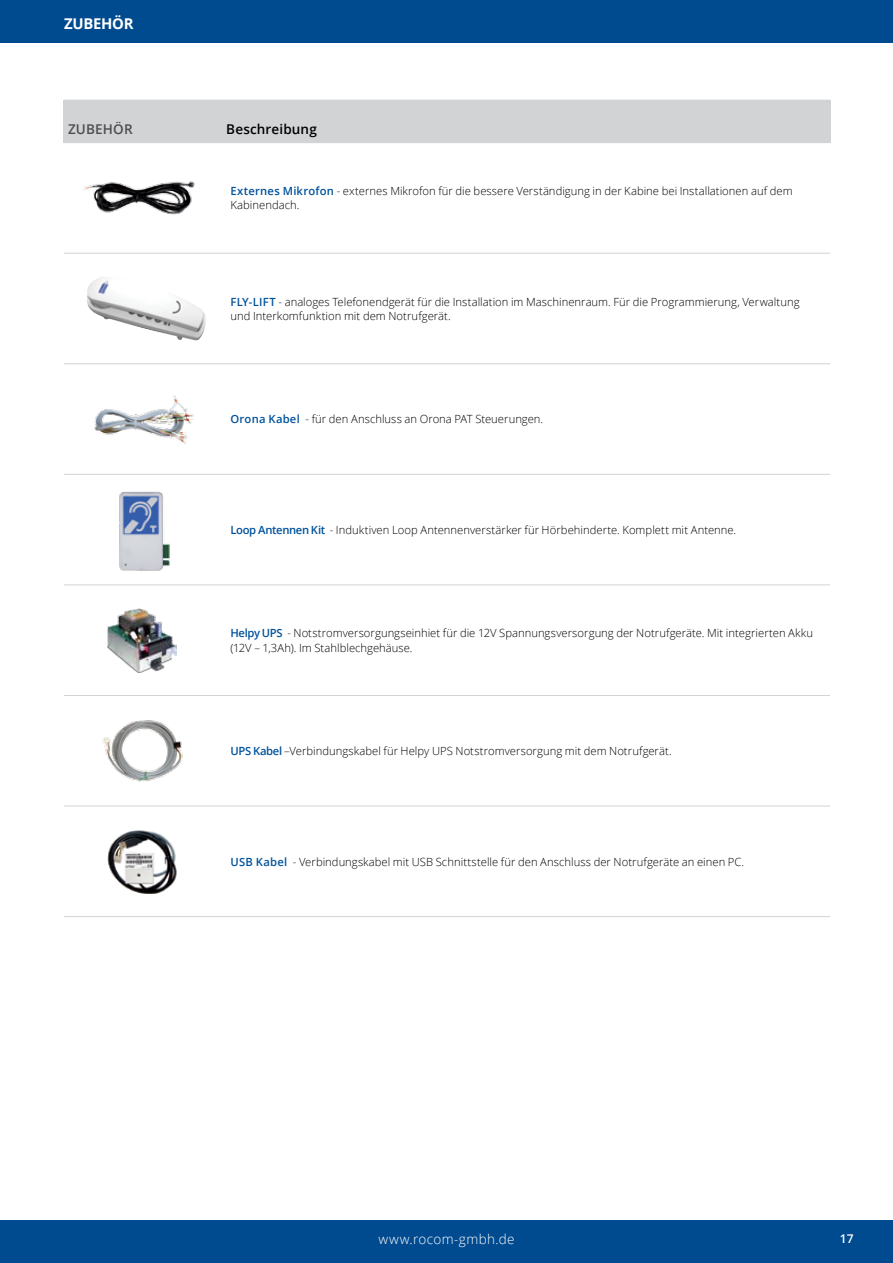
<style>
.page{position:relative;width:893px;height:1263px;background:#fff}
.page>*{position:absolute;margin:0;border:0;box-sizing:border-box;transform-origin:0 0}
.t1{font:700 14.85px "Open Sans";letter-spacing:-.02em;color:#fff}
.t2{font:300 13.5px "Open Sans";letter-spacing:.025em;color:#fff}
.t3{font:600 13.5px "Open Sans";letter-spacing:.01em;color:#000}
.t4{font:600 13.5px "Open Sans";letter-spacing:.01em;color:#4d4d4f}
.t5{font:600 12px "Open Sans";color:#fff}
.t6{font:300 11.25px/14.2px "Open Sans";letter-spacing:.005em;color:#000}
.s1{font-weight:600;color:#00529c}
</style>
<div class="page">
<div style="left:0;top:0;width:893px;height:43px;background:#004a8f"></div>
<div style="left:0;top:1220px;width:893px;height:43px;background:#004a8f"></div>
<div style="left:64px;top:100px;width:158px;height:43px;background:#d1d3d4"></div>
<div style="left:222px;top:100px;width:608px;height:43px;background:#d1d3d4"></div>
<hr style="left:64px;top:585px;width:158px;height:1px;background:#d1d3d4">
<hr style="left:222px;top:585px;width:608px;height:1px;background:#d1d3d4">
<hr style="left:64px;top:695px;width:158px;height:1px;background:#d1d3d4">
<hr style="left:222px;top:695px;width:608px;height:1px;background:#d1d3d4">
<hr style="left:64px;top:806px;width:158px;height:1px;background:#d1d3d4">
<hr style="left:222px;top:806px;width:608px;height:1px;background:#d1d3d4">
<hr style="left:222px;top:916px;width:608px;height:1px;background:#d1d3d4">
<hr style="left:222px;top:474px;width:608px;height:1px;background:#d1d3d4">
<hr style="left:64px;top:474px;width:158px;height:1px;background:#d1d3d4">
<hr style="left:64px;top:916px;width:158px;height:1px;background:#d1d3d4">
<hr style="left:64px;top:253px;width:158px;height:1px;background:#d1d3d4">
<hr style="left:222px;top:253px;width:608px;height:1px;background:#d1d3d4">
<hr style="left:64px;top:363px;width:158px;height:1px;background:#d1d3d4">
<hr style="left:222px;top:363px;width:608px;height:1px;background:#d1d3d4">
<img style="left:84px;top:181px;width:111px;height:34px">
<img style="left:87px;top:277px;width:119px;height:63px">
<img style="left:94px;top:395px;width:100px;height:48px">
<img style="left:119px;top:491px;width:51px;height:80px">
<img style="left:107px;top:608px;width:69px;height:64px">
<img style="left:102px;top:720px;width:81px;height:62px">
<img style="left:107px;top:830px;width:70px;height:64px">
<h1 class="t1" style="left:64px;top:13px;width:71px">ZUBEHÖR</h1>
<p class="t4" style="left:68px;top:120px;width:66px">ZUBEHÖR</p>
<p class="t3" style="left:226px;top:120px;width:92px">Beschreibung</p>
<p class="t6" style="left:230px;top:184px;width:564px"><span class="s1">Externes Mikrofon</span> - externes Mikrofon für die bessere Verständigung in der Kabine bei Installationen auf dem<br>Kabinendach.</p>
<p class="t6" style="left:230px;top:294px;width:571px"><span class="s1">FLY-LIFT</span> - analoges Telefonendgerät für die Installation im Maschinenraum. Für die Programmierung, Verwaltung und Interkomfunktion mit dem Notrufgerät.</p>
<p class="t6" style="left:230px;top:412px;width:314px"><span class="s1">Orona Kabel</span> - für den Anschluss an Orona PAT Steuerungen.</p>
<p class="t6" style="left:230px;top:522px;width:507px"><span class="s1">Loop Antennen Kit</span> - Induktiven Loop Antennenverstärker für Hörbehinderte. Komplett mit Antenne.</p>
<p class="t6" style="left:230px;top:626px;width:584px"><span class="s1">Helpy UPS</span> - Notstromversorgungseinhiet für die 12V Spannungsversorgung der Notrufgeräte. Mit integrierten Akku (12V – 1,3Ah). Im Stahlblechgehäuse.</p>
<p class="t6" style="left:230px;top:743px;width:443px"><span class="s1">UPS Kabel</span> –Verbindungskabel für Helpy UPS Notstromversorgung mit dem Notrufgerät.</p>
<p class="t6" style="left:230px;top:854px;width:515px"><span class="s1">USB Kabel</span> - Verbindungskabel mit USB Schnittstelle für den Anschluss der Notrufgeräte an einen PC.</p>
<p class="t2" style="left:378px;top:1229px;width:138px">www.rocom-gmbh.de</p>
<p class="t5" style="left:840px;top:1231px;width:15px">17</p>
</div>
